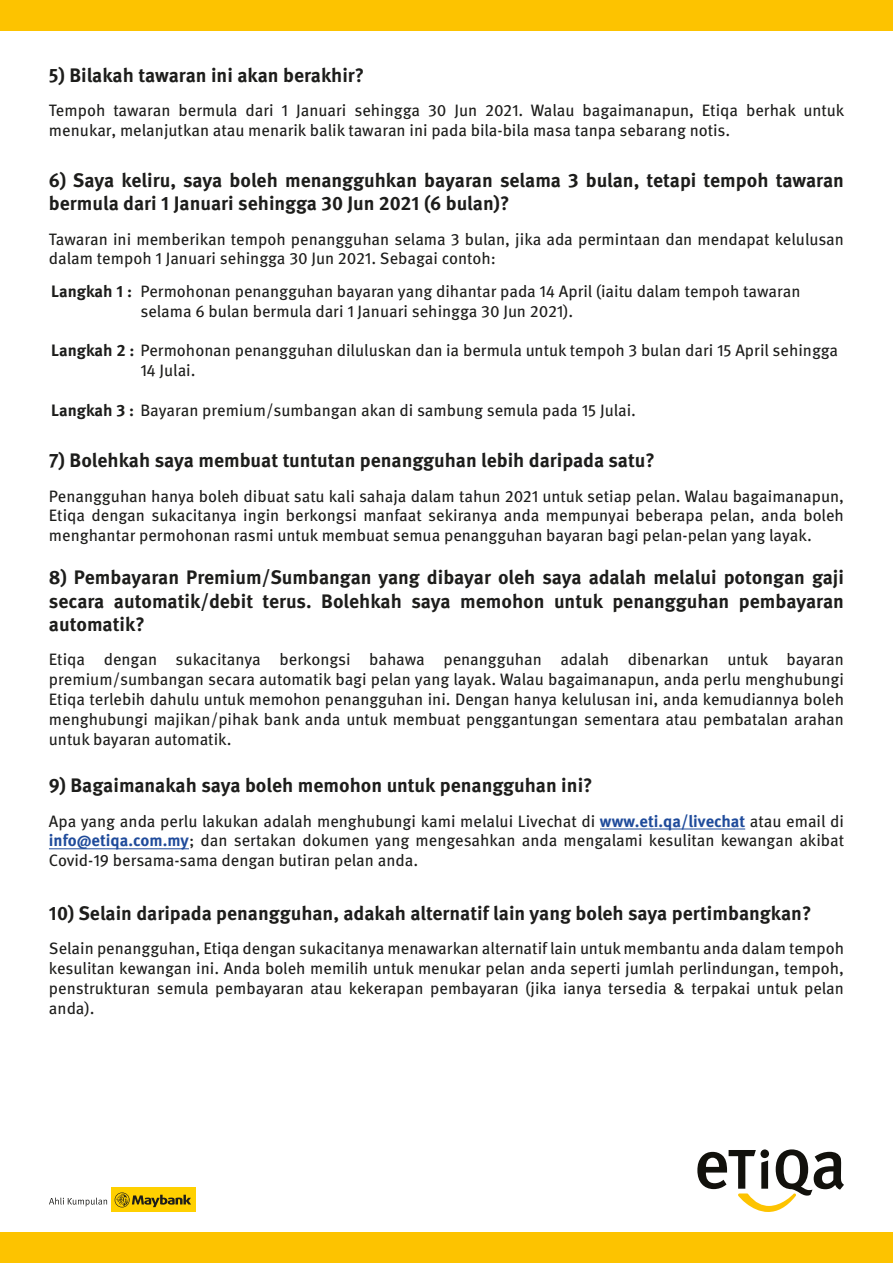
<style>
.page{position:relative;width:893px;height:1263px;background:#fff}
.page>*{position:absolute;margin:0;border:0;box-sizing:border-box;transform-origin:0 0}
.t1{font:700 19.5px/23.4px "Meta Pro";color:#1d1d1b;text-align:justify}
.t2{font:16.5px/19.8px "Meta Pro";color:#1d1d1b;text-align:justify}
.t3{font:700 16.5px "Meta Pro";color:#1d1d1b}
.s1{font-weight:700}
.s2{font-weight:700;color:#1f4b9b}
</style>
<div class="page">
<div style="left:0;top:0;width:893px;height:30px;background:#fdc300"></div>
<div style="left:0;top:1233px;width:893px;height:30px;background:#fdc300"></div>
<hr style="left:600px;top:829px;width:145px;height:1px;background:#1f4b9b">
<hr style="left:49px;top:848px;width:140px;height:1px;background:#1f4b9b">
<div style="left:111px;top:1188px;width:85px;height:24px;background:#ffd000"></div>
<svg style="left:115px;top:1192px;width:76px;height:15px"></svg>
<svg style="left:49px;top:1197px;width:58px;height:9px"></svg>
<svg style="left:697px;top:1149px;width:147px;height:63px"></svg>
<div style="left:760px;top:1149px;width:9px;height:9px;background:#12110c;border-radius:50%"></div>
<p class="t1" style="left:49px;top:64px;width:317px">5) Bilakah tawaran ini akan berakhir?</p>
<p class="t2" style="left:49px;top:101px;width:797px">Tempoh tawaran bermula dari 1 Januari sehingga 30 Jun 2021. Walau bagaimanapun, Etiqa berhak untuk menukar, melanjutkan atau menarik balik tawaran ini pada bila-bila masa tanpa sebarang notis.</p>
<p class="t1" style="left:49px;top:169px;width:796px">6) Saya keliru, saya boleh menangguhkan bayaran selama 3 bulan, tetapi tempoh tawaran bermula dari 1 Januari sehingga 30 Jun 2021 (6 bulan)?</p>
<p class="t2" style="left:49px;top:230px;width:797px">Tawaran ini memberikan tempoh penangguhan selama 3 bulan, jika ada permintaan dan mendapat kelulusan dalam tempoh 1 Januari sehingga 30 Jun 2021. Sebagai contoh:</p>
<p class="t2" style="left:140px;top:282px;width:662px">Permohonan penangguhan bayaran yang dihantar pada 14 April (iaitu dalam tempoh tawaran selama 6 bulan bermula dari 1 Januari sehingga 30 Jun 2021).</p>
<p class="t2" style="left:140px;top:341px;width:699px;text-indent:-89px"><span class="s1">Langkah 2 :</span> Permohonan penangguhan diluluskan dan ia bermula untuk tempoh 3 bulan dari 15 April sehingga<br>14 Julai.</p>
<p class="t2" style="left:51px;top:401px;width:586px"><span class="s1">Langkah 3 :</span> Bayaran premium/sumbangan akan di sambung semula pada 15 Julai.</p>
<p class="t3" style="left:51px;top:281px;width:82px">Langkah 1 :</p>
<p class="t1" style="left:49px;top:449px;width:607px">7) Bolehkah saya membuat tuntutan penangguhan lebih daripada satu?</p>
<p class="t2" style="left:49px;top:486px;width:797px">Penangguhan hanya boleh dibuat satu kali sahaja dalam tahun 2021 untuk setiap pelan. Walau bagaimanapun, Etiqa dengan sukacitanya ingin berkongsi manfaat sekiranya anda mempunyai beberapa pelan, anda boleh menghantar permohonan rasmi untuk membuat semua penangguhan bayaran bagi pelan-pelan yang layak.</p>
<p class="t1" style="left:49px;top:566px;width:797px">8) Pembayaran Premium/Sumbangan yang dibayar oleh saya adalah melalui potongan gaji secara automatik/debit terus. Bolehkah saya memohon untuk penangguhan pembayaran automatik?</p>
<p class="t2" style="left:49px;top:650px;width:797px">Etiqa dengan sukacitanya berkongsi bahawa penangguhan adalah dibenarkan untuk bayaran premium/sumbangan secara automatik bagi pelan yang layak. Walau bagaimanapun, anda perlu menghubungi Etiqa terlebih dahulu untuk memohon penangguhan ini. Dengan hanya kelulusan ini, anda kemudiannya boleh menghubungi majikan/pihak bank anda untuk membuat penggantungan sementara atau pembatalan arahan untuk bayaran automatik.</p>
<p class="t1" style="left:49px;top:774px;width:545px">9) Bagaimanakah saya boleh memohon untuk penangguhan ini?</p>
<p class="t2" style="left:49px;top:811px;width:797px">Apa yang anda perlu lakukan adalah menghubungi kami melalui Livechat di <span class="s2">www.eti.qa/livechat</span> atau email di <span class="s2">info@etiqa.com.my</span>; dan sertakan dokumen yang mengesahkan anda mengalami kesulitan kewangan akibat Covid-19 bersama-sama dengan butiran pelan anda.</p>
<p class="t1" style="left:49px;top:902px;width:764px">10) Selain daripada penangguhan, adakah alternatif lain yang boleh saya pertimbangkan?</p>
<p class="t2" style="left:49px;top:939px;width:797px">Selain penangguhan, Etiqa dengan sukacitanya menawarkan alternatif lain untuk membantu anda dalam tempoh kesulitan kewangan ini. Anda boleh memilih untuk menukar pelan anda seperti jumlah perlindungan, tempoh, penstrukturan semula pembayaran atau kekerapan pembayaran (jika ianya tersedia &amp; terpakai untuk pelan anda).</p>
</div>
